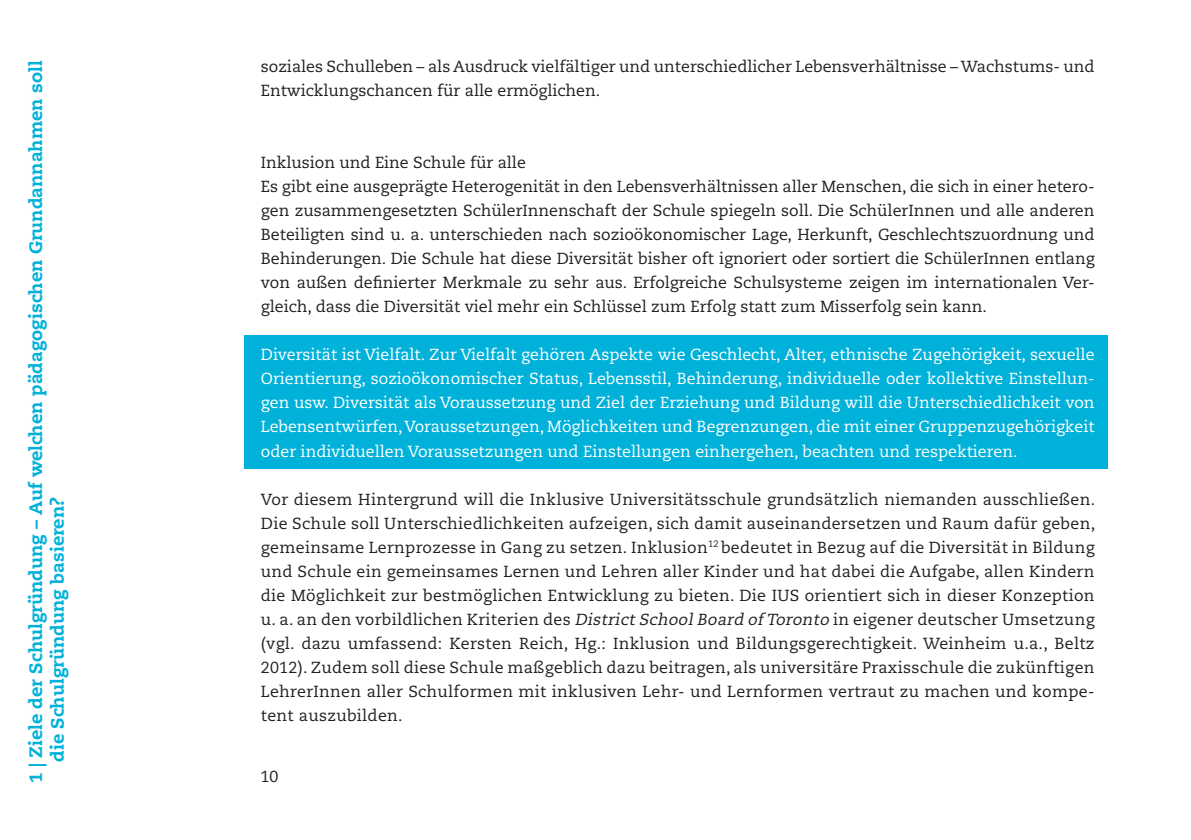
<style>
.page{position:relative;width:1191px;height:840px;background:#fff}
.page>*{position:absolute;margin:0;border:0;box-sizing:border-box;transform-origin:0 0}
.Fliesstext{font:800 18px "Caecilia LT Std";color:#00b1d9}
.t1{font:16px/24px "Caecilia LT Std";color:#231f20;text-align:justify}
.t2{font:16px/24px "Caecilia LT Std";color:#fff;text-align:justify}
.s1{font-style:italic}
</style>
<div class="page">
<div style="left:244px;top:334px;width:863px;height:134px;background:#00b1d9"></div>
<p class="Fliesstext" style="left:25px;top:782px;width:723px;rotate:-90deg">1 | Ziele der Schulgründung – Auf welchen pädagogischen Grundannahmen soll</p>
<p class="Fliesstext" style="left:46px;top:761px;width:266px;rotate:-90deg">die Schulgründung basieren?</p>
<p class="t1" style="left:261px;top:55px;width:835px">soziales Schulleben – als Ausdruck vielfältiger und unterschiedlicher Lebensverhältnisse – Wachstums- und<br>Entwicklungschancen für alle ermöglichen.</p>
<p class="t1" style="left:261px;top:151px;width:266px">Inklusion und Eine Schule für alle</p>
<p class="t1" style="left:261px;top:175px;width:835px">Es gibt eine ausgeprägte Heterogenität in den Lebensverhältnissen aller Menschen, die sich in einer hetero&shy;gen zusammengesetzten SchülerInnenschaft der Schule spiegeln soll. Die SchülerInnen und alle anderen Beteiligten sind u. a. unterschieden nach sozioökonomischer Lage, Herkunft, Geschlechtszuordnung und Behinderungen. Die Schule hat diese Diversität bisher oft ignoriert oder sortiert die SchülerInnen entlang von außen definierter Merkmale zu sehr aus. Erfolgreiche Schulsysteme zeigen im internationalen Ver&shy;gleich, dass die Diversität viel mehr ein Schlüssel zum Erfolg statt zum Misserfolg sein kann.</p>
<p class="t2" style="left:261px;top:343px;width:835px">Diversität ist Vielfalt. Zur Vielfalt gehören Aspekte wie Geschlecht, Alter, ethnische Zugehörigkeit, sexuelle Orientierung, sozioökonomischer Status, Lebensstil, Behinderung, individuelle oder kollektive Einstellun&shy;gen usw. Diversität als Voraussetzung und Ziel der Erziehung und Bildung will die Unterschiedlichkeit von Lebensentwürfen, Voraussetzungen, Möglichkeiten und Begrenzungen, die mit einer Gruppenzugehörigkeit oder individuellen Voraussetzungen und Einstellungen einhergehen, beachten und respektieren.</p>
<p class="t1" style="left:261px;top:487px;width:835px">Vor diesem Hintergrund will die Inklusive Universitätsschule grundsätzlich niemanden ausschließen.<br>Die Schule soll Unterschiedlichkeiten aufzeigen, sich damit auseinandersetzen und Raum dafür geben, gemeinsame Lernprozesse in Gang zu setzen. Inklusion<sup>12</sup> bedeutet in Bezug auf die Diversität in Bildung und Schule ein gemeinsames Lernen und Lehren aller Kinder und hat dabei die Aufgabe, allen Kindern die Möglichkeit zur bestmöglichen Entwicklung zu bieten. Die IUS orientiert sich in dieser Konzeption u. a. an den vorbildlichen Kriterien des <span class="s1">District SchoolBoard of Toronto</span> in eigener deutscher Umsetzung (vgl. dazu umfassend: Kersten Reich, Hg.: Inklusion und Bildungsgerechtigkeit. Weinheim u.a., Beltz 2012). Zudem soll diese Schule maßgeblich dazu beitragen, als universitäre Praxisschule die zukünftigen LehrerInnen aller Schulformen mit inklusiven Lehr- und Lernformen vertraut zu machen und kompe&shy;tent auszubilden.</p>
<p class="t1" style="left:261px;top:764px;width:19px">10</p>
</div>
